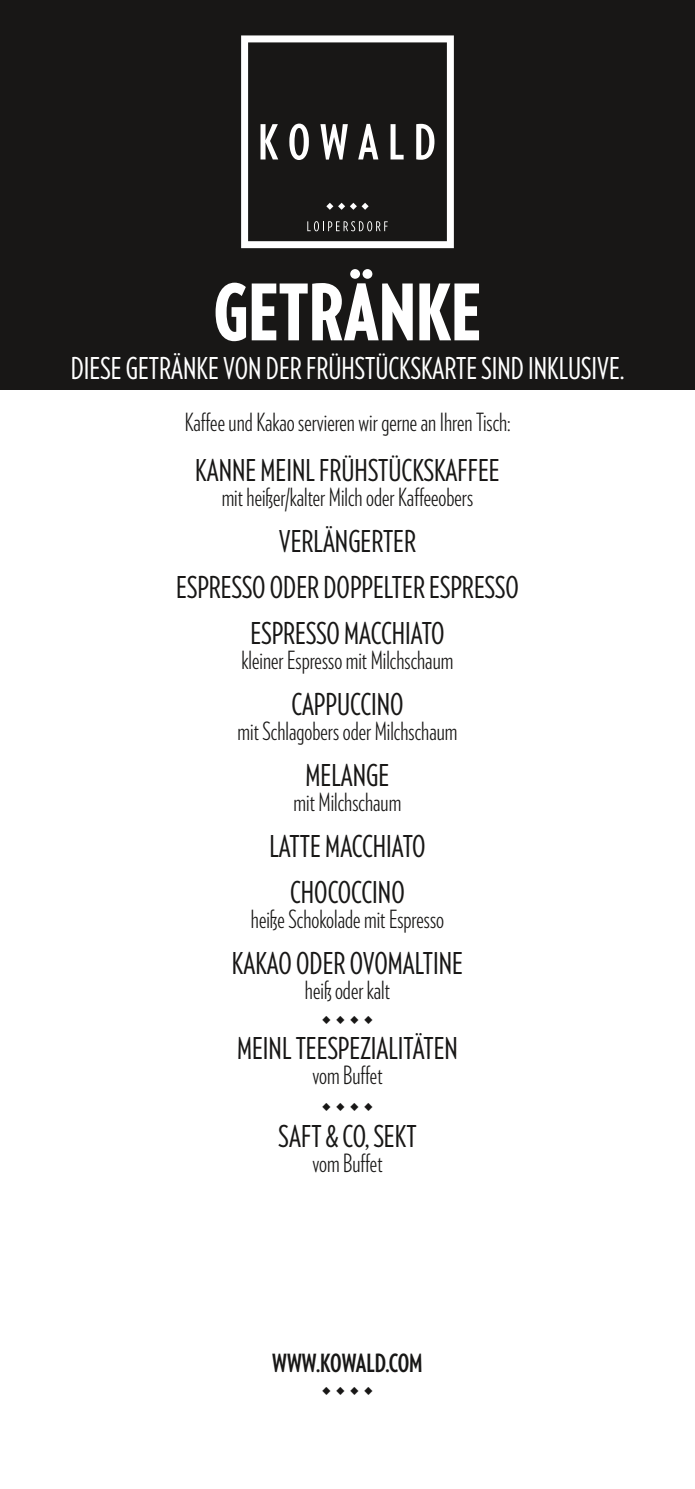
<style>
.page{position:relative;width:695px;height:1489px;background:#fff}
.page>*{position:absolute;margin:0;border:0;box-sizing:border-box;transform-origin:0 0}
.t1{font:900 77.5px "Verlag Compressed";color:#fff}
.t2{font:30px "Verlag Compressed";color:#181716}
.t3{font:30px "Verlag Compressed";color:#fff}
.t4{font:300 25px "Verlag Compressed";color:#181716}
.t5{font:700 25px "Verlag Compressed";color:#181716}
.t6{font:20px "Minion Pro";color:#181716}
</style>
<div class="page">
<div style="left:0;top:0;width:694px;height:390px;background:#181716"></div>
<svg style="left:241px;top:35px;width:213px;height:213px"></svg>
<svg style="left:307px;top:221px;width:80px;height:10px"></svg>
<h1 class="t1" style="left:214px;top:254px;width:269px">GETRÄNKE</h1>
<p class="t3" style="left:71px;top:347px;width:554px">DIESE GETRÄNKE VON DER FRÜHSTÜCKSKARTE SIND INKLUSIVE.</p>
<p class="t4" style="left:185px;top:406px;width:327px">Kaffee und Kakao servieren wir gerne an Ihren Tisch:</p>
<p class="t2" style="left:195px;top:450px;width:306px">KANNE MEINL FRÜHSTÜCKSKAFFEE</p>
<p class="t4" style="left:222px;top:481px;width:253px">mit heißer/kalter Milch oder Kaffeeobers</p>
<p class="t2" style="left:279px;top:521px;width:139px">VERLÄNGERTER</p>
<p class="t2" style="left:176px;top:567px;width:344px">ESPRESSO ODER DOPPELTER ESPRESSO</p>
<p class="t2" style="left:250px;top:613px;width:195px">ESPRESSO MACCHIATO</p>
<p class="t4" style="left:241px;top:644px;width:213px">kleiner Espresso mit Milchschaum</p>
<p class="t2" style="left:291px;top:684px;width:114px">CAPPUCCINO</p>
<p class="t4" style="left:237px;top:715px;width:221px">mit Schlagobers oder Milchschaum</p>
<p class="t2" style="left:305px;top:755px;width:85px">MELANGE</p>
<p class="t4" style="left:293px;top:786px;width:109px">mit Milchschaum</p>
<p class="t2" style="left:269px;top:826px;width:157px">LATTE MACCHIATO</p>
<p class="t2" style="left:290px;top:872px;width:116px">CHOCOCCINO</p>
<p class="t4" style="left:251px;top:903px;width:195px">heiße Schokolade mit Espresso</p>
<p class="t2" style="left:232px;top:943px;width:232px">KAKAO ODER OVOMALTINE</p>
<p class="t4" style="left:305px;top:974px;width:86px">heiß oder kalt</p>
<p class="t2" style="left:237px;top:1028px;width:222px">MEINL TEESPEZIALITÄTEN</p>
<p class="t4" style="left:312px;top:1059px;width:72px">vom Buffet</p>
<p class="t2" style="left:278px;top:1115px;width:140px">SAFT &amp; CO, SEKT</p>
<p class="t4" style="left:312px;top:1146px;width:72px">vom Buffet</p>
<p class="t6" style="left:322px;top:1004px;width:53px">◆ ◆ ◆ ◆</p>
<p class="t6" style="left:322px;top:1092px;width:53px">◆ ◆ ◆ ◆</p>
<p class="t5" style="left:272px;top:1344px;width:152px">WWW.KOWALD.COM</p>
<p class="t6" style="left:322px;top:1375px;width:53px">◆ ◆ ◆ ◆</p>
</div>
